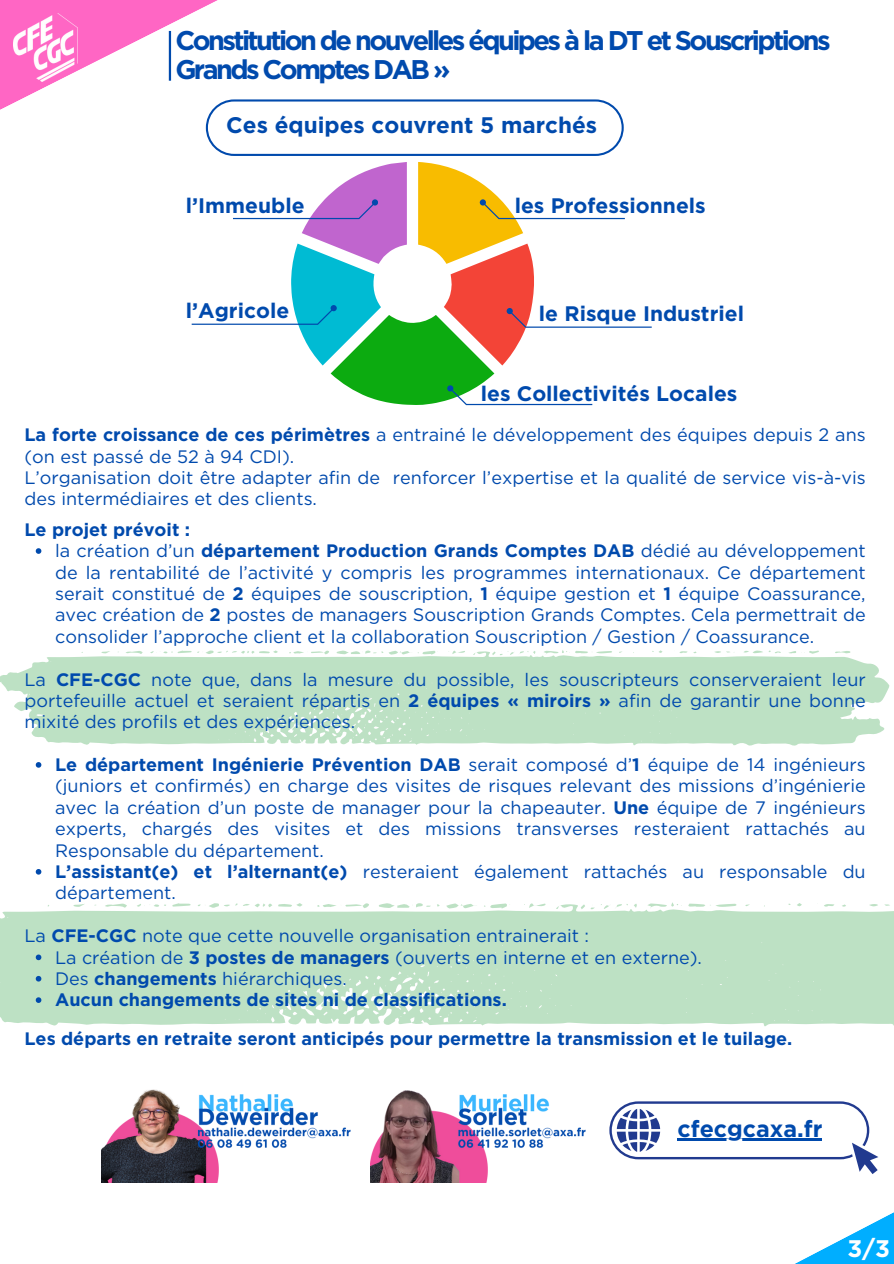
<style>
.page{position:relative;width:894px;height:1264px;background:#fff}
.page>*{position:absolute;margin:0;border:0;box-sizing:border-box;transform-origin:0 0}
.t1{font:700 27px/29.2px "Gotham";letter-spacing:-.095em;color:#004aad}
.t2{font:700 24px "Gotham";color:#fff}
.t3{font:700 23.25px "Gotham";color:#004aad}
.t4{font:700 22.5px "Gotham";color:#004aad}
.t5{font:700 21px "Gotham";color:#004aad}
.t6{font:18px/21.3px "Gotham";color:#004aad}
.t7{font:700 18px "Gotham";color:#004aad}
.s1{font-weight:700}
</style>
<div class="page">
<svg style="left:0;top:0;width:218px;height:131px"></svg>
<img style="left:13px;top:13px;width:64px;height:69px">
<svg style="left:797px;top:1213px;width:96px;height:50px"></svg>
<hr style="left:169px;top:31px;width:2px;height:50px;background:#004aad">
<svg style="left:0;top:650px;width:889px;height:96px;background:#c6e5cc"></svg>
<svg style="left:0;top:902px;width:893px;height:125px;background:#c3e4ca"></svg>
<svg style="left:36px;top:548px;width:5px;height:6px"></svg>
<svg style="left:36px;top:762px;width:5px;height:5px"></svg>
<svg style="left:36px;top:869px;width:5px;height:5px"></svg>
<svg style="left:36px;top:954px;width:5px;height:6px"></svg>
<svg style="left:36px;top:975px;width:5px;height:6px"></svg>
<svg style="left:36px;top:997px;width:5px;height:5px"></svg>
<img style="left:370px;top:1090px;width:216px;height:92px">
<img style="left:101px;top:1089px;width:250px;height:93px">
<svg style="left:192px;top:162px;width:459px;height:243px"></svg>
<svg style="left:206px;top:99px;width:417px;height:57px"></svg>
<svg style="left:609px;top:1101px;width:269px;height:73px"></svg>
<hr style="left:677px;top:1138px;width:145px;height:2px;background:#004aad">
<p class="t1" style="left:175px;top:26px;width:656px">Constitution de nouvelles équipes à la DT et Souscriptions<br>Grands Comptes DAB »</p>
<h4 class="t4" style="left:226px;top:112px;width:372px">Ces équipes couvrent 5 marchés</h4>
<p class="t5" style="left:186px;top:193px;width:120px">l’Immeuble</p>
<p class="t5" style="left:186px;top:297px;width:105px">l’Agricole</p>
<p class="t5" style="left:514px;top:193px;width:192px">les Professionnels</p>
<h3 class="t5" style="left:539px;top:301px;width:206px">le Risque Industriel</h3>
<p class="t5" style="left:480px;top:381px;width:258px">les Collectivités Locales</p>
<p class="t6" style="left:24px;top:424px;width:842px"><span class="s1">La forte croissance de ces périmètres</span> a entrainé le développement des équipes depuis 2 ans (on est passé de 52 à 94 CDI).</p>
<p class="t6" style="left:24px;top:467px;width:842px">L’organisation doit être adapter afin de renforcer l’expertise et la qualité de service vis-à-vis des intermédiaires et des clients.</p>
<p class="t7" style="left:24px;top:518px;width:167px">Le projet prévoit :</p>
<p class="t6" style="left:55px;top:540px;width:811px;text-align:justify">la création d’un <span class="s1">département Production Grands Comptes DAB</span> dédié au développement de la rentabilité de l’activité y compris les programmes internationaux. Ce département serait constitué de <span class="s1">2</span> équipes de souscription, <span class="s1">1</span> équipe gestion et <span class="s1">1</span> équipe Coassurance, avec création de <span class="s1">2</span> postes de managers Souscription Grands Comptes. Cela permettrait de consolider l’approche client et la collaboration Souscription / Gestion / Coassurance.</p>
<h2 class="t6" style="left:24px;top:668px;width:842px;text-align:justify">La <span class="s1">CFE-CGC</span> note que, dans la mesure du possible, les souscripteurs conserveraient leur portefeuille actuel et seraient répartis en <span class="s1">2 équipes « miroirs »</span> afin de garantir une bonne mixité des profils et des expériences.</h2>
<p class="t6" style="left:55px;top:754px;width:811px;text-align:justify"><span class="s1">Le département Ingénierie Prévention DAB</span> serait composé d’<span class="s1">1</span> équipe de 14 ingénieurs (juniors et confirmés) en charge des visites de risques relevant des missions d’ingénierie avec la création d’un poste de manager pour la chapeauter. <span class="s1">Une</span> équipe de 7 ingénieurs experts, chargés des visites et des missions transverses resteraient rattachés au Responsable du département.</p>
<h3 class="t6" style="left:55px;top:860px;width:811px"><span class="s1">L’assistant(e) et l’alternant(e)</span> resteraient également rattachés au responsable du département.</h3>
<h3 class="t6" style="left:24px;top:925px;width:566px">La <span class="s1">CFE-CGC</span> note que cette nouvelle organisation entrainerait :</h3>
<p class="t6" style="left:55px;top:946px;width:648px">La création de <span class="s1">3 postes de managers</span> (ouverts en interne et en externe).</p>
<p class="t6" style="left:55px;top:967px;width:293px">Des <span class="s1">changements</span> hiérarchiques.</p>
<h3 class="t7" style="left:55px;top:989px;width:453px">Aucun changements de sites ni de classifications.</h3>
<h3 class="t7" style="left:24px;top:1027px;width:769px">Les départs en retraite seront anticipés pour permettre la transmission et le tuilage.</h3>
<p class="t3" style="left:677px;top:1114px;width:146px">cfecgcaxa.fr</p>
<p class="t2" style="left:847px;top:1233px;width:44px">3/3</p>
</div>
